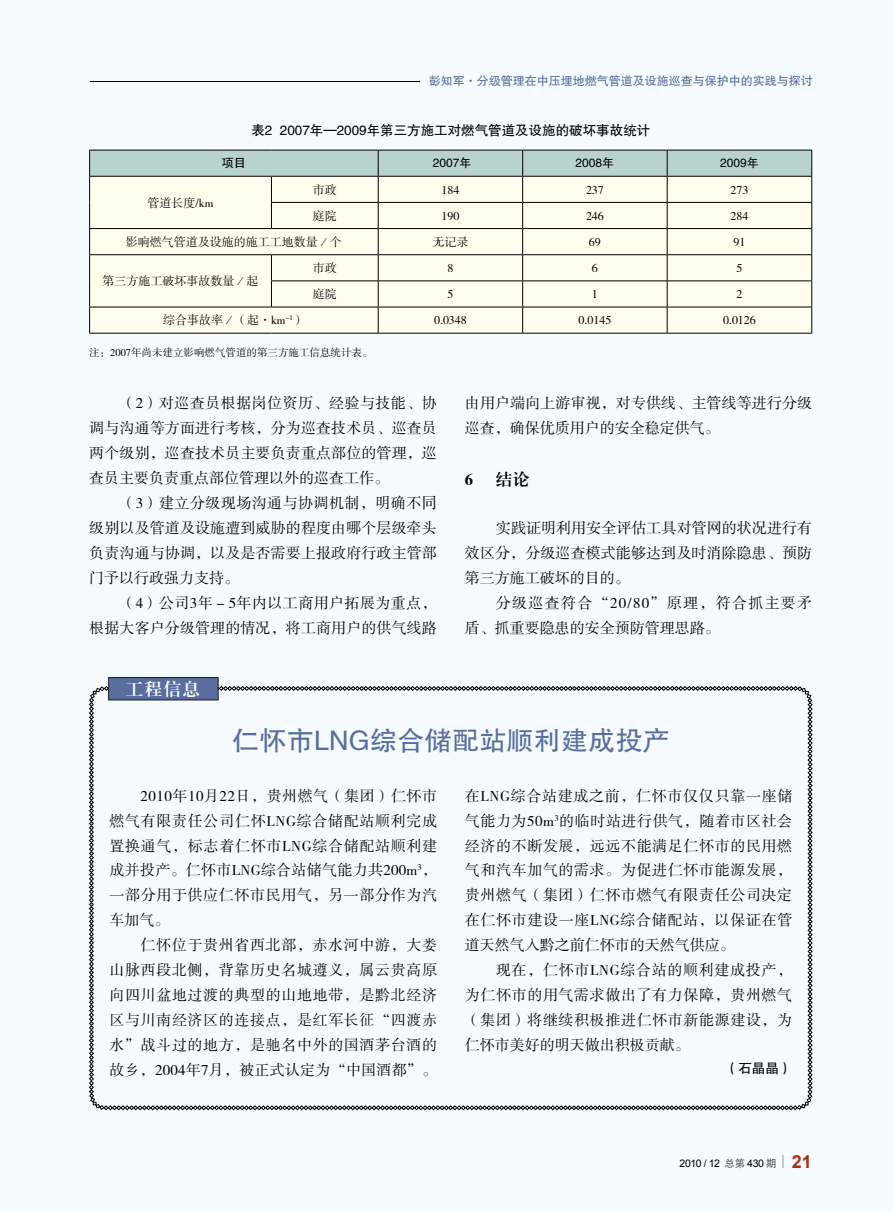
<style>
.page{position:relative;width:893px;height:1212px;background:#f5fbfe}
.page>*{position:absolute;margin:0;border:0;box-sizing:border-box;transform-origin:0 0}
.t1{font:27px "FZHTJW GB1 0";letter-spacing:.01em;color:#596e9e}
.t2{font:17.25px "FZXBSJW GB1 0";color:#fff}
.t3{font:16.5px "FZXBSJW GB1 0";color:#000}
.t4{font:15px/24.9px "FZSSJW GB1 0";letter-spacing:.01em;color:#000;text-align:justify}
.t5{font:15px/24.9px "FZSSJW GB1 0";letter-spacing:.045em;color:#000}
.t6{font:13.5px "FZHTJW GB1 0";color:#000}
.t7{font:12px "FZSSJW GB1 0";color:#000}
.t8{font:12px "FZHTJW GB1 0";color:#596e9e}
.t9{font:12px "FZHTJW GB1 0";color:#000}
.t10{font:10.5px "FZSSJW GB1 0";color:#000}
.t11{font:10.5px "Arial";letter-spacing:-.04em;color:#000}
.s1{font-family:"FZHTJW GB1 0";color:#595757}
.s2{font-weight:700;font-size:18px;color:#a62e14}
</style>
<div class="page">
<hr style="left:0;top:81px;width:812px;height:1px;background:#000">
<svg style="left:782px;top:1155px;width:1px;height:13px"></svg>
<div style="left:0;top:72px;width:89px;height:19px;background:#f5fbfe"></div>
<svg style="left:89px;top:686px;width:723px;height:424px"></svg>
<hr style="left:89px;top:333px;width:182px;height:1px;background:#000">
<hr style="left:271px;top:333px;width:107px;height:1px;background:#000">
<svg style="left:89px;top:150px;width:723px;height:183px"></svg>
<hr style="left:378px;top:333px;width:145px;height:1px;background:#000">
<hr style="left:523px;top:333px;width:144px;height:1px;background:#000">
<hr style="left:667px;top:333px;width:145px;height:1px;background:#000">
<div style="left:108px;top:677px;width:110px;height:23px;background:#596e9e;border:1px solid #201e1e"></div>
<div style="left:421px;top:78px;width:413px;height:7px;background:#f5fbfe"></div>
<p class="t8" style="left:429px;top:74px;width:386px">彭知军·分级管理在中压埋地燃气管道及设施巡查与保护中的实践与探讨</p>
<p class="t6" style="left:251px;top:123px;width:400px">表2 2007年—2009年第三方施工对燃气管道及设施的破坏事故统计</p>
<p class="t9" style="left:222px;top:157px;width:25px">项目</p>
<p class="t9" style="left:433px;top:157px;width:40px">2007年</p>
<p class="t9" style="left:576px;top:157px;width:40px">2008年</p>
<p class="t9" style="left:720px;top:157px;width:40px">2009年</p>
<p class="t7" style="left:313px;top:183px;width:25px">市政</p>
<p class="t7" style="left:441px;top:183px;width:19px">184</p>
<p class="t7" style="left:586px;top:183px;width:19px">237</p>
<p class="t7" style="left:730px;top:183px;width:19px">273</p>
<p class="t7" style="left:313px;top:209px;width:25px">庭院</p>
<p class="t7" style="left:441px;top:209px;width:19px">190</p>
<p class="t7" style="left:586px;top:209px;width:19px">246</p>
<p class="t7" style="left:730px;top:209px;width:19px">284</p>
<p class="t7" style="left:126px;top:236px;width:217px">影响燃气管道及设施的施工工地数量／个</p>
<p class="t7" style="left:432px;top:236px;width:37px">无记录</p>
<p class="t7" style="left:589px;top:236px;width:13px">69</p>
<p class="t7" style="left:733px;top:236px;width:13px">91</p>
<p class="t7" style="left:103px;top:275px;width:157px">第三方施工破坏事故数量／起</p>
<p class="t7" style="left:148px;top:196px;width:67px">管道长度/km</p>
<p class="t7" style="left:313px;top:262px;width:25px">市政</p>
<p class="t7" style="left:447px;top:262px;width:7px">8</p>
<p class="t7" style="left:592px;top:262px;width:7px">6</p>
<p class="t7" style="left:736px;top:262px;width:7px">5</p>
<p class="t7" style="left:313px;top:288px;width:25px">庭院</p>
<p class="t7" style="left:447px;top:288px;width:7px">5</p>
<p class="t7" style="left:592px;top:288px;width:7px">1</p>
<p class="t7" style="left:736px;top:288px;width:7px">2</p>
<p class="t7" style="left:163px;top:314px;width:143px">综合事故率／（起·km<sup>-1</sup>）</p>
<p class="t7" style="left:434px;top:314px;width:34px">0.0348</p>
<p class="t7" style="left:579px;top:314px;width:34px">0.0145</p>
<p class="t7" style="left:723px;top:314px;width:34px">0.0126</p>
<p class="t10" style="left:89px;top:347px;width:285px">注：2007年尚未建立影响燃气管道的第三方施工信息统计表。</p>
<p class="t4" style="left:89px;top:392px;width:349px;text-indent:31px">（2）对巡查员根据岗位资历、经验与技能、协调与沟通等方面进行考核，分为巡查技术员、巡查员两个级别，巡查技术员主要负责重点部位的管理，巡查员主要负责重点部位管理以外的巡查工作。</p>
<p class="t4" style="left:89px;top:491px;width:349px;text-indent:31px">（3）建立分级现场沟通与协调机制，明确不同级别以及管道及设施遭到威胁的程度由哪个层级牵头负责沟通与协调，以及是否需要上报政府行政主管部门予以行政强力支持。</p>
<p class="t4" style="left:89px;top:591px;width:349px;text-align:right">（4）公司3年－5年内以工商用户拓展为重点，<br>根据大客户分级管理的情况，将工商用户的供气线路</p>
<p class="t2" style="left:126px;top:679px;width:76px">工程信息</p>
<p class="t4" style="left:465px;top:392px;width:349px">由用户端向上游审视，对专供线、主管线等进行分级巡查，确保优质用户的安全稳定供气。</p>
<p class="t3" style="left:465px;top:470px;width:10px">6</p>
<p class="t3" style="left:496px;top:470px;width:35px">结论</p>
<p class="t4" style="left:465px;top:516px;width:349px;text-indent:31px">实践证明利用安全评估工具对管网的状况进行有效区分，分级巡查模式能够达到及时消除隐患、预防第三方施工破坏的目的。</p>
<p class="t5" style="left:465px;top:591px;width:349px;text-indent:31px">分级巡查符合“20/80”原理，符合抓主要矛盾、抓重要隐患的安全预防管理思路。</p>
<h1 class="t1" style="left:232px;top:725px;width:439px">仁怀市LNG综合储配站顺利建成投产</h1>
<p class="t4" style="left:109px;top:784px;width:329px;text-indent:31px">2010年10月22日，贵州燃气（集团）仁怀市燃气有限责任公司仁怀LNG综合储配站顺利完成置换通气，标志着仁怀市LNG综合储配站顺利建成并投产。仁怀市LNG综合站储气能力共200m<sup>3</sup>，一部分用于供应仁怀市民用气，另一部分作为汽车加气。</p>
<p class="t4" style="left:109px;top:933px;width:329px;text-indent:31px">仁怀位于贵州省西北部，赤水河中游，大娄山脉西段北侧，背靠历史名城遵义，属云贵高原向四川盆地过渡的典型的山地地带，是黔北经济区与川南经济区的连接点，是红军长征“四渡赤水”战斗过的地方，是驰名中外的国酒茅台酒的故乡，2004年7月，被正式认定为“中国酒都”。</p>
<p class="t4" style="left:465px;top:784px;width:329px">在LNG综合站建成之前，仁怀市仅仅只靠一座储气能力为50m<sup>3</sup>的临时站进行供气，随着市区社会经济的不断发展，远远不能满足仁怀市的民用燃气和汽车加气的需求。为促进仁怀市能源发展，贵州燃气（集团）仁怀市燃气有限责任公司决定在仁怀市建设一座LNG综合储配站，以保证在管道天然气入黔之前仁怀市的天然气供应。</p>
<p class="t4" style="left:465px;top:958px;width:329px;text-indent:31px">现在，仁怀市LNG综合站的顺利建成投产，为仁怀市的用气需求做出了有力保障，贵州燃气（集团）将继续积极推进仁怀市新能源建设，为仁怀市美好的明天做出积极贡献。</p>
<p class="t6" style="left:725px;top:1061px;width:69px">（石晶晶）</p>
<p class="t11" style="left:680px;top:1156px;width:134px">2010 / 12 <span class="s1">总第</span> 430 <span class="s1">期</span> <span class="s2">21</span></p>
</div>
